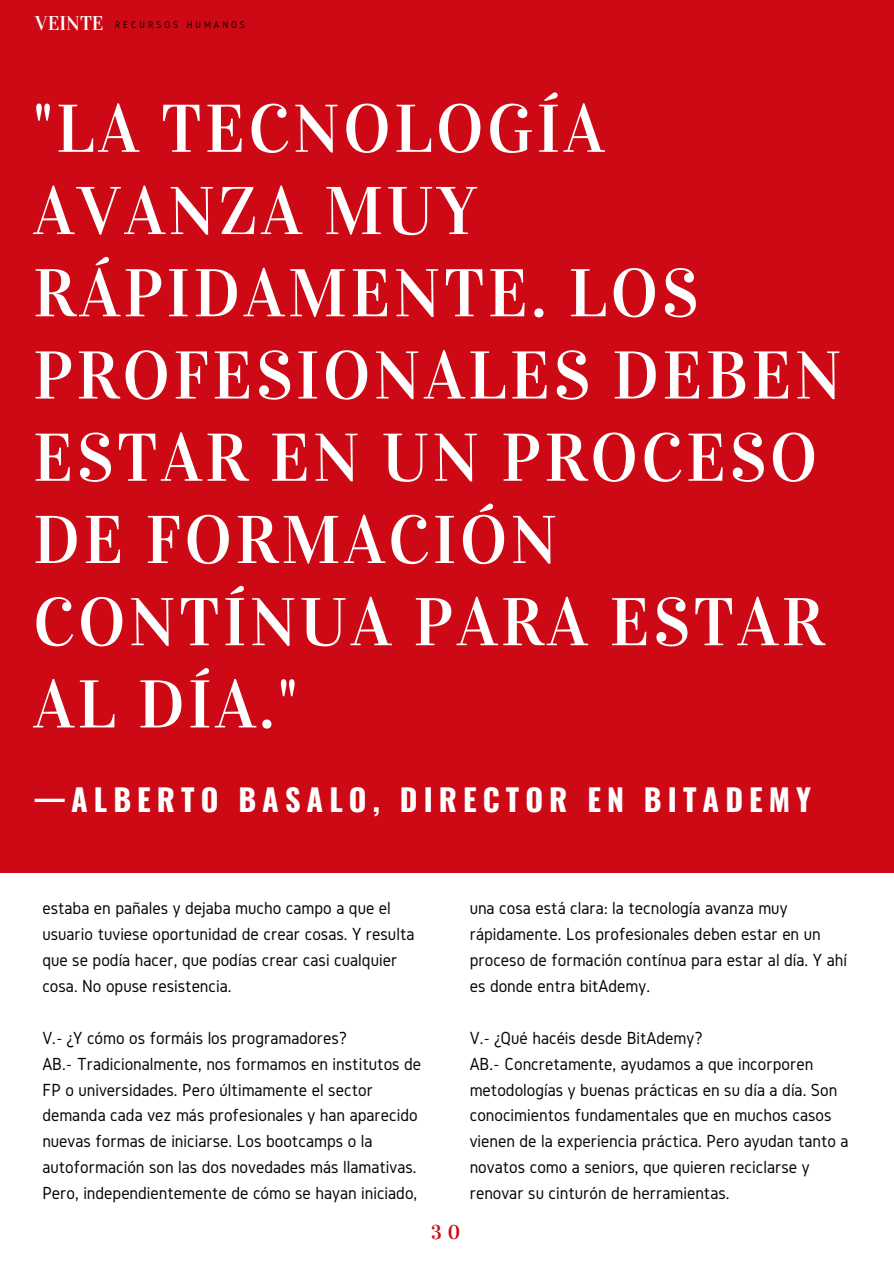
<style>
.page{position:relative;width:894px;height:1264px;background:#fff}
.page>*{position:absolute;margin:0;border:0;box-sizing:border-box;transform-origin:0 0}
.t1{font:67.5px/82.2px "Vidaloka";letter-spacing:.05em;color:#fff}
.t2{font:700 30.3px "Oswald";letter-spacing:.2em;color:#fff}
.t3{font:19.8px "Vidaloka";color:#cc0914}
.t4{font:18.15px/26px "Gidole";color:#050505}
.t5{font:9.9px "Gidole";letter-spacing:.3em;color:#050505}
.s1{font-family:"Vidaloka";font-size:19.8px;color:#fff}
</style>
<div class="page">
<div style="left:0;top:0;width:893px;height:872px;background:#cc0914"></div>
<p class="t5" style="left:35px;top:19px;width:211px"><span class="s1">VEINTE</span> RECURSOS HUMANOS</p>
<h1 class="t1" style="left:33px;top:88px;width:809px">"LA TECNOLOGÍA<br>AVANZA MUY<br>RÁPIDAMENTE. LOS<br>PROFESIONALES DEBEN<br>ESTAR EN UN PROCESO<br>DE FORMACIÓN<br>CONTÍNUA PARA ESTAR<br>AL DÍA."</h1>
<h2 class="t2" style="left:35px;top:775px;width:777px">—ALBERTO BASALO, DIRECTOR EN BITADEMY</h2>
<p class="t4" style="left:42px;top:894px;width:373px">estaba en pañales y dejaba mucho campo a que el usuario tuviese oportunidad de crear cosas. Y resulta que se podía hacer, que podías crear casi cualquier cosa. No opuse resistencia.</p>
<p class="t4" style="left:42px;top:1024px;width:380px">V.- ¿Y cómo os formáis los programadores?<br>AB.- Tradicionalmente, nos formamos en institutos de FP o universidades. Pero últimamente el sector demanda cada vez más profesionales y han aparecido nuevas formas de iniciarse. Los bootcamps o la autoformación son las dos novedades más llamativas.<br>Pero, independientemente de cómo se hayan iniciado,</p>
<p class="t3" style="left:431px;top:1220px;width:31px">3 0</p>
<p class="t4" style="left:469px;top:894px;width:378px">una cosa está clara: la tecnología avanza muy rápidamente. Los profesionales deben estar en un proceso de formación contínua para estar al día. Y ahí es donde entra bitAdemy.</p>
<p class="t4" style="left:469px;top:1024px;width:380px">V.- ¿Qué hacéis desde BitAdemy?<br>AB.- Concretamente, ayudamos a que incorporen metodologías y buenas prácticas en su día a día. Son conocimientos fundamentales que en muchos casos vienen de la experiencia práctica. Pero ayudan tanto a novatos como a seniors, que quieren reciclarse y renovar su cinturón de herramientas.</p>
</div>
